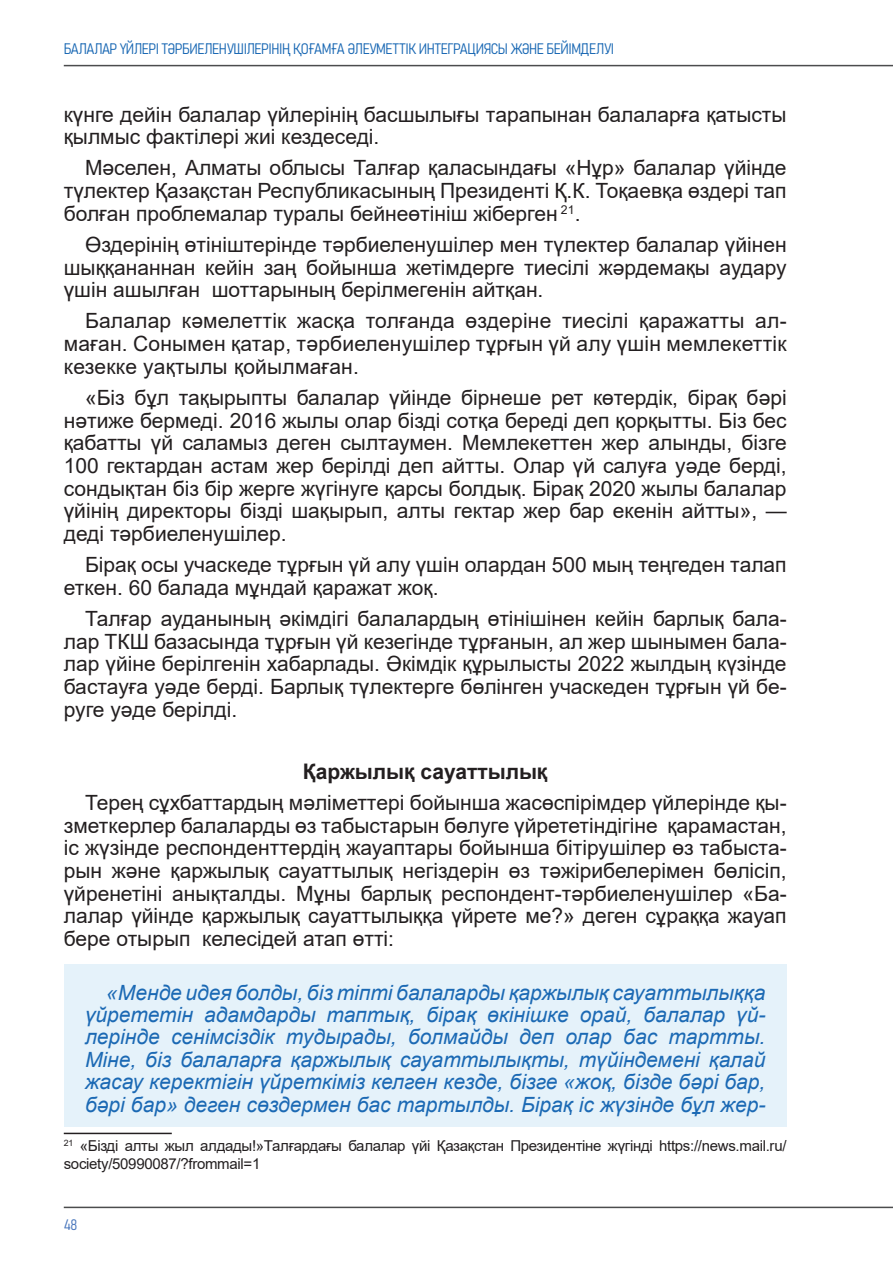
<style>
.page{position:relative;width:893px;height:1263px;background:#fff}
.page>*{position:absolute;margin:0;border:0;box-sizing:border-box;transform-origin:0 0}
.t1{font:21px/22.6px "Arial";color:#231f20;text-align:justify}
.t2{font:italic 21px/22.4px "Arial";color:#1b69b4;text-align:justify}
.t3{font:700 21px "Arial";color:#231f20}
.t4{font:15px/18px "Arial";letter-spacing:-.02em;color:#231f20}
.t5{font:15px "Bahnschrift";letter-spacing:-.03em;color:#1b69b4}
.t6{font:15px "Bahnschrift";color:#4a77bc}
.t7{font:12.15px "Arial";color:#231f20}
</style>
<div class="page">
<hr style="left:64px;top:65px;width:829px;height:1px;background:#4b4c4d">
<hr style="left:64px;top:1206px;width:829px;height:2px;background:#4b4c4d">
<div style="left:64px;top:964px;width:723px;height:163px;background:#e5f2fa"></div>
<hr style="left:64px;top:1133px;width:108px;height:1px;background:#231f20">
<p class="t5" style="left:64px;top:37px;width:552px">БАЛАЛАР ҮЙЛЕРІ ТӘРБИЕЛЕНУШІЛЕРІНІҢ ҚОҒАМҒА ӘЛЕУМЕТТІК ИНТЕГРАЦИЯСЫ ЖӘНЕ БЕЙІМДЕЛУІ</p>
<p class="t1" style="left:64px;top:103px;width:724px">күнге дейін балалар үйлерінің басшылығы тарапынан балаларға қатысты қылмыс фактілері жиі кездеседі.</p>
<p class="t1" style="left:64px;top:157px;width:724px;text-indent:21px">Мәселен, Алматы облысы Талғар қаласындағы «Нұр» балалар үйінде түлектер Қазақстан Республикасының Президенті Қ.К. Тоқаевқа өздері тап болған проблемалар туралы бейнеөтініш жіберген <sup>20</sup>.</p>
<p class="t1" style="left:64px;top:233px;width:724px;text-indent:21px">Өздерінің өтініштерінде тәрбиеленушілер мен түлектер балалар үйінен шыққананнан кейін заң бойынша жетімдерге тиесілі жәрдемақы аудару үшін ашылған шоттарының берілмегенін айтқан.</p>
<p class="t1" style="left:64px;top:310px;width:724px;text-indent:21px">Балалар кәмелеттік жасқа толғанда өздеріне тиесілі қаражатты ал&shy;маған. Сонымен қатар, тәрбиеленушілер тұрғын үй алу үшін мемлекеттік кезекке уақтылы қойылмаған.</p>
<p class="t1" style="left:64px;top:386px;width:724px;text-indent:21px">«Біз бұл тақырыпты балалар үйінде бірнеше рет көтердік, бірақ бәрі нәтиже бермеді. 2016 жылы олар бізді сотқа береді деп қорқытты. Біз бес қабатты үй саламыз деген сылтаумен. Мемлекеттен жер алынды, бізге 100 гектардан астам жер берілді деп айтты. Олар үй салуға уәде берді, сондықтан біз бір жерге жүгінуге қарсы болдық. Бірақ 2020 жылы балалар үйінің директоры бізді шақырып, алты гектар жер бар екенін айтты», — деді тәрбиеленушілер.</p>
<p class="t1" style="left:64px;top:553px;width:724px;text-indent:21px">Бірақ осы учаскеде тұрғын үй алу үшін олардан 500 мың теңгеден талап еткен. 60 балада мұндай қаражат жоқ.</p>
<p class="t1" style="left:64px;top:607px;width:724px;text-indent:21px">Талғар ауданының әкімдігі балалардың өтінішінен кейін барлық бала&shy;лар ТКШ базасында тұрғын үй кезегінде тұрғанын, ал жер шынымен бала&shy;лар үйіне берілгенін хабарлады. Әкімдік құрылысты 2022 жылдың күзінде бастауға уәде берді. Барлық түлектерге бөлінген учаскеден тұрғын үй бе&shy;руге уәде берілді.</p>
<p class="t7" style="left:561px;top:201px;width:15px">21</p>
<p class="t3" style="left:303px;top:757px;width:246px">Қаржылық сауаттылық</p>
<p class="t1" style="left:64px;top:791px;width:724px;text-indent:21px">Терең сұхбаттардың мәліметтері бойынша жасөспірімдер үйлерінде қы&shy;зметкерлер балаларды өз табыстарын бөлуге үйрететіндігіне қарамастан, іс жүзінде респонденттердің жауаптары бойынша бітірушілер өз табыста&shy;рын және қаржылық сауаттылық негіздерін өз тәжірибелерімен бөлісіп, үйренетіні анықталды. Мұны барлық респондент-тәрбиеленушілер «Ба&shy;лалар үйінде қаржылық сауаттылыққа үйрете ме?» деген сұраққа жауап бере отырып келесідей атап өтті:</p>
<p class="t2" style="left:85px;top:981px;width:682px;text-indent:21px">«Менде идея болды, біз тіпті балаларды қаржылық сауаттылыққа үйрететін адамдарды таптық, бірақ өкінішке орай, балалар үй&shy;лерінде сенімсіздік тудырады, болмайды деп олар бас тартты.<br>Міне, біз балаларға қаржылық сауаттылықты, түйіндемені қалай жасау керектігін үйреткіміз келген кезде, бізге «жоқ, бізде бәрі бар, бәрі бар» деген сөздермен бас тартылды. Бірақ іс жүзінде бұл жер-</p>
<p class="t4" style="left:64px;top:1137px;width:724px"><sup>21</sup> «Бізді алты жыл алдады!»Талғардағы балалар үйі Қазақстан Президентіне жүгінді https://news.mail.ru/ society/50990087/?frommail=1</p>
<p class="t6" style="left:64px;top:1213px;width:15px">48</p>
</div>
